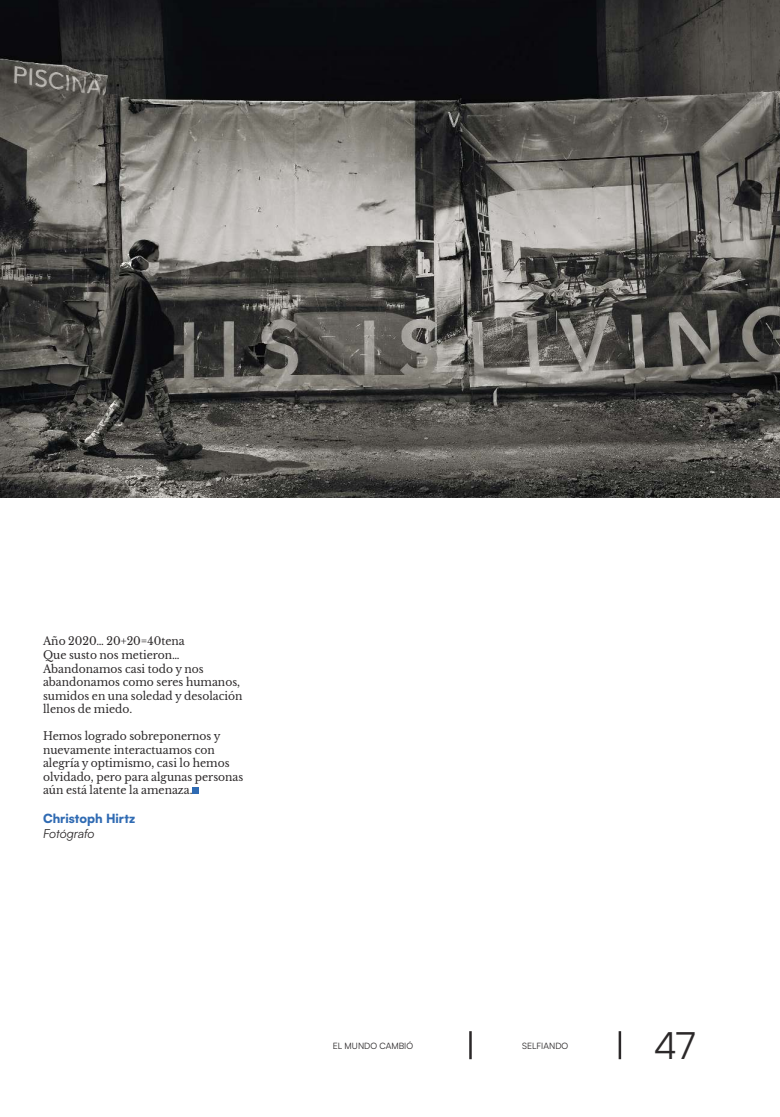
<style>
.page{position:relative;width:780px;height:1117px;background:#fff}
.page>*{position:absolute;margin:0;border:0;box-sizing:border-box;transform-origin:0 0}
.t1{font:37.5px "Satoshi";color:#2b2829}
.t2{font:900 12.5px "Satoshi";color:#306bb3}
.t3{font:italic 12.5px "Satoshi";letter-spacing:-.005em;color:#2b2829}
.t4{font:11.25px/13.5px "Libre Baskerville";color:#2b2829;scale:.95 1}
.t5{font:8.75px "Satoshi";color:#2b2829}
</style>
<div class="page">
<hr style="left:469px;top:1030px;width:2px;height:28px;background:#2b2829">
<svg style="left:193px;top:787px;width:6px;height:6px"></svg>
<hr style="left:618px;top:1030px;width:3px;height:28px;background:#2b2829">
<img style="left:0;top:0;width:780px;height:497px">
<p class="t4" style="left:43px;top:634px;width:211px">Año 2020… 20+20=40tena<br>Que susto nos metieron…<br>Abandonamos casi todo y nos abandonamos como seres humanos, sumidos en una soledad y desolación llenos de miedo.</p>
<p class="t4" style="left:43px;top:729px;width:212px">Hemos logrado sobreponernos y nuevamente interactuamos con alegría y optimismo, casi lo hemos olvidado, pero para algunas personas aún está latente la amenaza.</p>
<p class="t2" style="left:43px;top:810px;width:94px">Christoph Hirtz</p>
<p class="t3" style="left:43px;top:826px;width:53px">Fotógrafo</p>
<p class="t5" style="left:332px;top:1040px;width:82px">EL MUNDO CAMBIÓ</p>
<p class="t5" style="left:522px;top:1040px;width:48px">SELFIANDO</p>
<h1 class="t1" style="left:653px;top:1025px;width:43px">47</h1>
</div>
